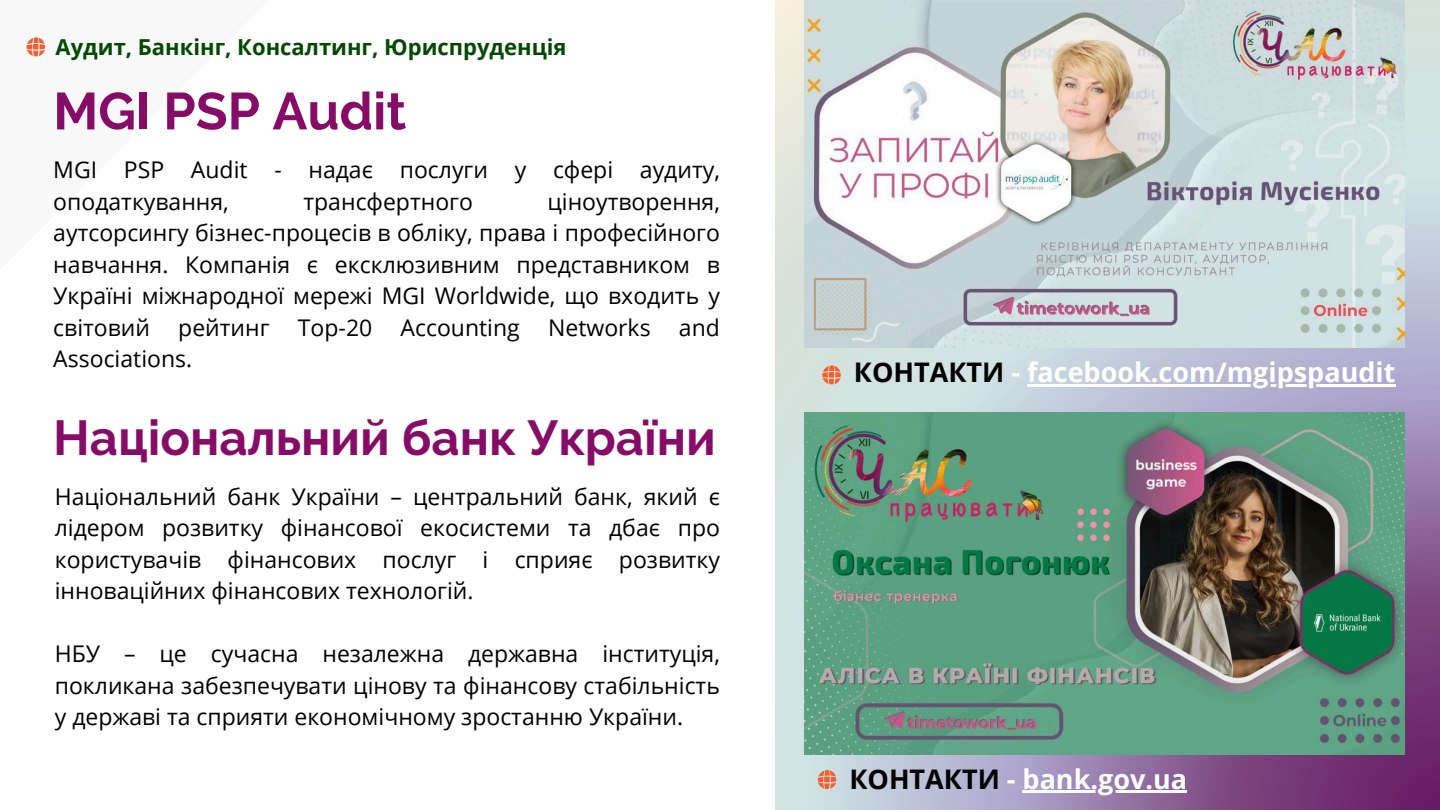
<style>
.page{position:relative;width:1440px;height:810px;background:#fff}
.page>*{position:absolute;margin:0;border:0;box-sizing:border-box;transform-origin:0 0}
.t1{font:700 52px "Raleway";color:#870c68}
.t2{font:700 49px "Raleway";color:#870c68}
.t3{font:700 27px "Open Sans";color:#fff}
.t4{font:23px/31.5px "Open Sans";color:#000;text-align:justify}
.t5{font:700 22px "Open Sans";color:#024a02}
.s1{color:#000}
</style>
<div class="page">
<svg style="left:27px;top:37px;width:18px;height:19px"></svg>
<svg style="left:776px;top:0;width:664px;height:810px;background:#b4acc3"></svg>
<hr style="left:1027px;top:384px;width:368px;height:2px;background:#fff">
<svg style="left:818px;top:770px;width:18px;height:19px"></svg>
<svg style="left:822px;top:365px;width:19px;height:19px"></svg>
<img style="left:805px;top:413px;width:600px;height:342px">
<hr style="left:1023px;top:790px;width:164px;height:3px;background:#fff">
<img style="left:805px;top:0;width:600px;height:348px">
<p class="t5" style="left:56px;top:31px;width:513px">Аудит, Банкінг, Консалтинг, Юриспруденція</p>
<p class="t1" style="left:53px;top:81px;width:355px">MGI PSP Audit</p>
<p class="t4" style="left:53px;top:153px;width:668px">MGI PSP Audit - надає послуги у сфері аудиту, оподаткування,</p>
<p class="t4" style="left:303px;top:185px;width:171px">трансфертного</p>
<p class="t4" style="left:53px;top:185px;width:668px;text-indent:494px">ціноутворення, аутсорсингу бізнес-процесів в обліку, права і професійного навчання. Компанія є ексклюзивним представником в Україні міжнародної мережі MGI Worldwide, що входить у світовий рейтинг Top-20 Accounting Networks and Associations.</p>
<p class="t2" style="left:53px;top:409px;width:664px">Національний банк України</p>
<h2 class="t4" style="left:55px;top:480px;width:667px">Національний банк України – центральний банк, який є лідером розвитку фінансової екосистеми та дбає про користувачів фінансових послуг і сприяє розвитку інноваційних фінансових технологій.</h2>
<p class="t4" style="left:55px;top:638px;width:667px">НБУ – це сучасна незалежна державна інституція, покликана забезпечувати цінову та фінансову стабільність у державі та сприяти економічному зростанню України.</p>
<p class="t3" style="left:854px;top:354px;width:543px"><span class="s1">КОНТАКТИ</span> - facebook.com/mgipspaudit</p>
<h2 class="t3" style="left:849px;top:760px;width:339px"><span class="s1">КОНТАКТИ</span> - bank.gov.ua</h2>
</div>
